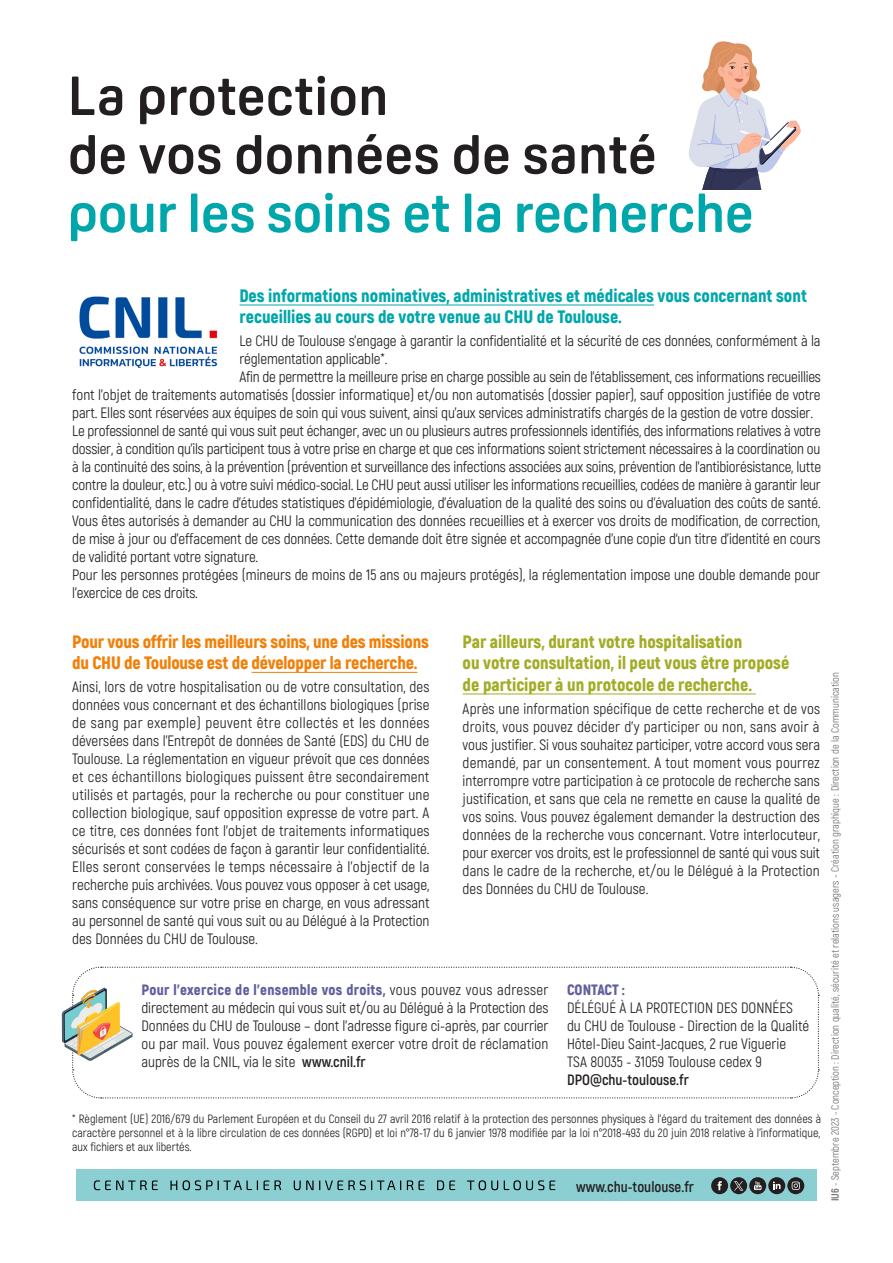
<style>
.page{position:relative;width:893px;height:1263px;background:#fff}
.page>*{position:absolute;margin:0;border:0;box-sizing:border-box;transform-origin:0 0}
.GROS_TITRE_OSCINE{font:700 54px/58.5px "Oscine";letter-spacing:.01em;color:#231f20}
.GROS_TITRE_OSCINE-2{font:700 54px "Oscine";color:#00a7aa}
.BODY_FERRE_C11_R2{font:900 18px/21.6px "Akrobat";color:#00a7aa}
.BODY_FERRE_C11_R2-2{font:900 18px/21.6px "Akrobat";color:#a2ac25}
.BODY_FERRE_C11_R2-3{font:900 18px/21.6px "Akrobat";letter-spacing:-.01em;color:#f28008}
.BODY_FERRE_C11_R2-4{font:15px/18px "Akrobat";color:#231f20;text-align:justify}
.BODY_FERRE_C11_R2-5{font:700 15px "Akrobat";color:#231f20}
.BODY_FERRE_C11_R2-6{font:900 15px "Akrobat";color:#625f9e}
.BODY_FERRE_C11_R2-7{font:12px/14.4px "Akrobat";color:#231f20;text-align:justify}
.t1{font:10.5px "Akrobat";color:#6d6e71}
.s1{font-weight:900;color:#625f9e}
.s2{font-weight:700}
</style>
<div class="page">
<hr style="left:240px;top:305px;width:414px;height:1px;background:#00a7aa">
<img style="left:79px;top:296px;width:139px;height:72px">
<hr style="left:252px;top:672px;width:165px;height:1px;background:#f28008">
<hr style="left:463px;top:693px;width:293px;height:1px;background:#a2ac25">
<svg style="left:62px;top:966px;width:757px;height:133px"></svg>
<svg style="left:689px;top:41px;width:112px;height:148px"></svg>
<div style="left:77px;top:1169px;width:740px;height:32px;background:#8ccfd2"></div>
<svg style="left:94px;top:1180px;width:461px;height:10px"></svg>
<div style="left:730px;top:1177px;width:17px;height:17px;background:#231f20;border-radius:50%"></div>
<div style="left:768px;top:1177px;width:17px;height:17px;background:#231f20;border-radius:50%"></div>
<svg style="left:773px;top:1181px;width:7px;height:8px"></svg>
<div style="left:711px;top:1177px;width:17px;height:17px;background:#231f20;border-radius:50%"></div>
<svg style="left:717px;top:1181px;width:5px;height:9px"></svg>
<div style="left:787px;top:1177px;width:17px;height:17px;background:#231f20;border-radius:50%"></div>
<svg style="left:792px;top:1181px;width:8px;height:9px"></svg>
<div style="left:749px;top:1177px;width:17px;height:17px;background:#231f20;border-radius:50%"></div>
<svg style="left:754px;top:1181px;width:7px;height:9px"></svg>
<svg style="left:734px;top:1181px;width:9px;height:9px"></svg>
<p class="GROS_TITRE_OSCINE" style="left:68px;top:67px;width:590px">La protection<br>de vos données de santé</p>
<p class="GROS_TITRE_OSCINE-2" style="left:68px;top:183px;width:687px">pour les soins et la recherche</p>
<p class="BODY_FERRE_C11_R2" style="left:240px;top:285px;width:569px">Des informations nominatives, administratives et médicales vous concernant sont recueillies au cours de votre venue au CHU de Toulouse.</p>
<p class="BODY_FERRE_C11_R2-4" style="left:240px;top:332px;width:582px">Le CHU de Toulouse s’engage à garantir la confidentialité et la sécurité de ces données, conformément à la réglementation applicable*.</p>
<p class="BODY_FERRE_C11_R2-4" style="left:72px;top:368px;width:750px;text-indent:167px">Afin de permettre la meilleure prise en charge possible au sein de l’établissement, ces informations recueillies font l’objet de traitements automatisés (dossier informatique) et/ou non automatisés (dossier papier), sauf opposition justifiée de votre part. Elles sont réservées aux équipes de soin qui vous suivent, ainsi qu’aux services administratifs chargés de la gestion de votre dossier.</p>
<p class="BODY_FERRE_C11_R2-4" style="left:72px;top:422px;width:750px">Le professionnel de santé qui vous suit peut échanger, avec un ou plusieurs autres professionnels identifiés, des informations relatives à votre dossier, à condition qu’ils participent tous à votre prise en charge et que ces informations soient strictement nécessaires à la coordination ou à la continuité des soins, à la prévention (prévention et surveillance des infections associées aux soins, prévention de l’antibiorésistance, lutte contre la douleur, etc.) ou à votre suivi médico-social. Le CHU peut aussi utiliser les informations recueillies, codées de manière à garantir leur confidentialité, dans le cadre d’études statistiques d’épidémiologie, d’évaluation de la qualité des soins ou d’évaluation des coûts de santé.<br>Vous êtes autorisés à demander au CHU la communication des données recueillies et à exercer vos droits de modification, de correction, de mise à jour ou d’effacement de ces données. Cette demande doit être signée et accompagnée d’une copie d‘un titre d’identité en cours de validité portant votre signature.</p>
<p class="BODY_FERRE_C11_R2-4" style="left:72px;top:566px;width:749px">Pour les personnes protégées (mineurs de moins de 15 ans ou majeurs protégés), la réglementation impose une double demande pour l’exercice de ces droits.</p>
<p class="BODY_FERRE_C11_R2-3" style="left:72px;top:630px;width:358px">Pour vous offrir les meilleurs soins, une des missions du CHU de Toulouse est de développer la recherche.</p>
<p class="BODY_FERRE_C11_R2-4" style="left:72px;top:678px;width:359px">Ainsi, lors de votre hospitalisation ou de votre consultation, des données vous concernant et des échantillons biologiques (prise de sang par exemple) peuvent être collectés et les données déversées dans l’Entrepôt de données de Santé (EDS) du CHU de Toulouse. La réglementation en vigueur prévoit que ces données et ces échantillons biologiques puissent être secondairement utilisés et partagés, pour la recherche ou pour constituer une collection biologique, sauf opposition expresse de votre part. A ce titre, ces données font l’objet de traitements informatiques sécurisés et sont codées de façon à garantir leur confidentialité.<br>Elles seront conservées le temps nécessaire à l’objectif de la recherche puis archivées. Vous pouvez vous opposer à cet usage, sans conséquence sur votre prise en charge, en vous adressant au personnel de santé qui vous suit ou au Délégué à la Protection des Données du CHU de Toulouse.</p>
<p class="BODY_FERRE_C11_R2-2" style="left:463px;top:630px;width:328px">Par ailleurs, durant votre hospitalisation<br>ou votre consultation, il peut vous être proposé de participer à un protocole de recherche.</p>
<p class="BODY_FERRE_C11_R2-4" style="left:463px;top:699px;width:359px">Après une information spécifique de cette recherche et de vos droits, vous pouvez décider d’y participer ou non, sans avoir à vous justifier. Si vous souhaitez participer, votre accord vous sera demandé, par un consentement. A tout moment vous pourrez interrompre votre participation à ce protocole de recherche sans justification, et sans que cela ne remette en cause la qualité de vos soins. Vous pouvez également demander la destruction des données de la recherche vous concernant. Votre interlocuteur, pour exercer vos droits, est le professionnel de santé qui vous suit dans le cadre de la recherche, et/ou le Délégué à la Protection des Données du CHU de Toulouse.</p>
<p class="BODY_FERRE_C11_R2-4" style="left:141px;top:981px;width:409px"><span class="s1">Pour l’exercice de l’ensemble vos droits,</span> vous pouvez vous adresser directement au médecin qui vous suit et/ou au Délégué à la Protection des Données du CHU de Toulouse – dont l’adresse figure ci-après, par courrier ou par mail. Vous pouvez également exercer votre droit de réclamation auprès de la CNIL, via le site <span class="s2">www.cnil.fr</span></p>
<p class="BODY_FERRE_C11_R2-6" style="left:567px;top:980px;width:59px">CONTACT :</p>
<p class="BODY_FERRE_C11_R2-4" style="left:567px;top:999px;width:244px;text-align:left">DÉLÉGUÉ À LA PROTECTION DES DONNÉES du CHU de Toulouse - Direction de la Qualité<br>Hôtel-Dieu Saint-Jacques, 2 rue Viguerie</p>
<p class="BODY_FERRE_C11_R2-4" style="left:567px;top:1053px;width:196px">TSA 80035 - 31059 Toulouse cedex 9</p>
<p class="BODY_FERRE_C11_R2-5" style="left:567px;top:1070px;width:123px">DPO@chu-toulouse.fr</p>
<p class="BODY_FERRE_C11_R2-7" style="left:72px;top:1111px;width:750px">* Règlement (UE) 2016/679 du Parlement Européen et du Conseil du 27 avril 2016 relatif à la protection des personnes physiques à l’égard du traitement des données à caractère personnel et à la libre circulation de ces données (RGPD) et loi n°78-17 du 6 janvier 1978 modifiée par la loi n°2018-493 du 20 juin 2018 relative à l’informatique, aux fichiers et aux libertés.</p>
<p class="BODY_FERRE_C11_R2-5" style="left:576px;top:1177px;width:119px">www.chu-toulouse.fr</p>
<p class="t1" style="left:829px;top:1201px;width:530px;rotate:-90deg"><span class="s2">IU6</span> - Septembre 2023 - Conception : Direction qualité, sécurité et relations usagers - Création graphique : Direction de la Communication</p>
</div>
